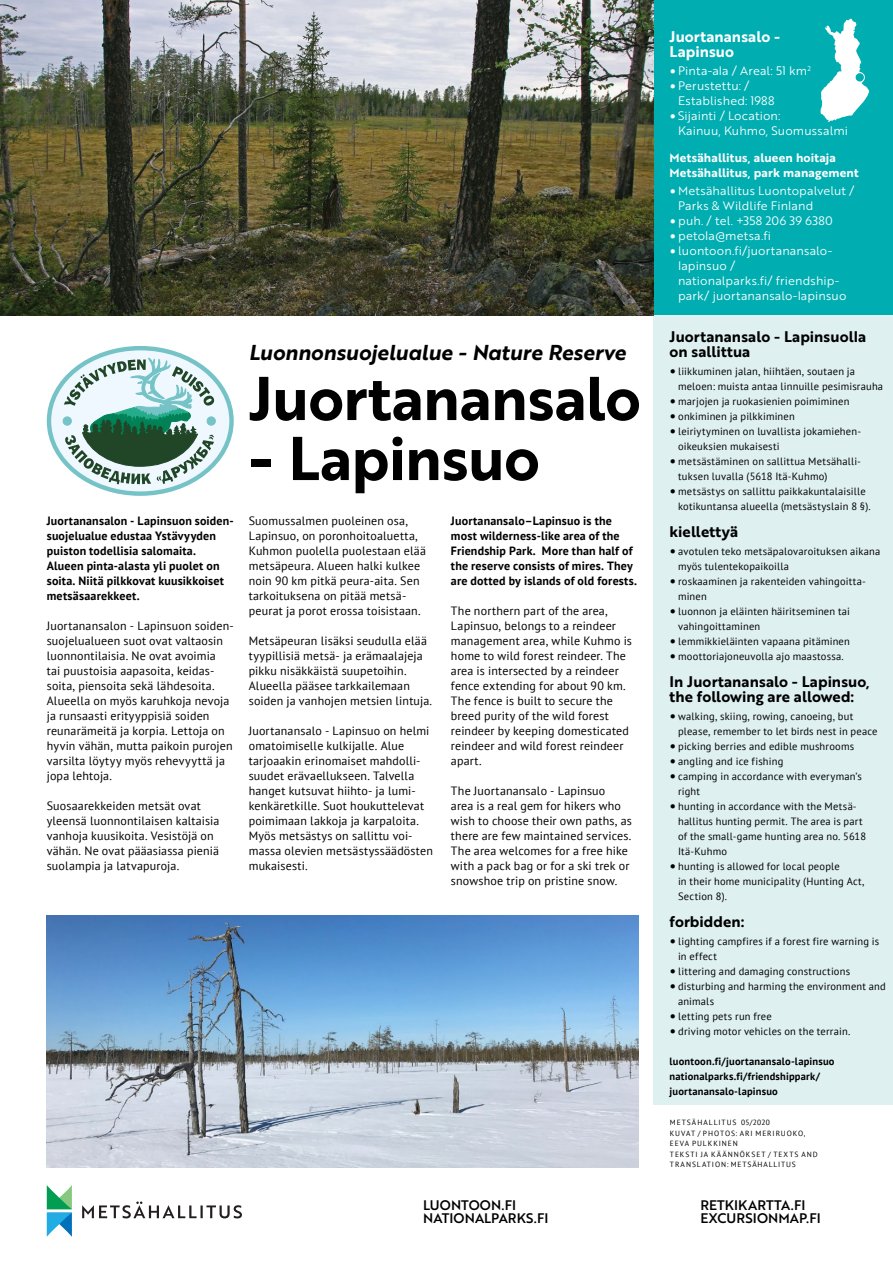
<style>
.page{position:relative;width:893px;height:1263px;background:#fff}
.page>*{position:absolute;margin:0;border:0;box-sizing:border-box;transform-origin:0 0}
.t1{font:60px "Brother 1816 Bold";letter-spacing:-.01em;color:#000}
.t2{font:21px "Brother 1816 Bold Italic";color:#000}
.t3{font:15px/15px "Brother 1816 Bold";letter-spacing:.005em;color:#000}
.t4{font:15px/15px "Brother 1816 Bold";letter-spacing:.005em;color:#fff}
.t5{font:13.5px/13px "Brother 1816 Medium";letter-spacing:.005em;color:#000}
.t6{font:12px/15px "PT Sans";letter-spacing:.015em;color:#000}
.t7{font:700 12px/15px "PT Sans";letter-spacing:.015em;color:#000}
.t8{font:12px/15px "Brother 1816 Book";letter-spacing:.015em;color:#fff}
.t9{font:12px/15px "Brother 1816 Bold";letter-spacing:.015em;color:#fff}
.t10{font:10.5px/15px "PT Sans";letter-spacing:.02em;color:#000}
.t11{font:700 10.5px/15px "PT Sans";letter-spacing:.02em;color:#000}
.t12{font:7.5px/10.5px "PT Sans";letter-spacing:.125em;color:#000}
.s1{font-family:"PT Sans";font-size:15px}
.s2{font-size:15px}
</style>
<div class="page">
<div style="left:653px;top:0;width:240px;height:315px;background:#00aeb2"></div>
<div style="left:653px;top:315px;width:240px;height:789px;background:#dff0f1"></div>
<svg style="left:49px;top:348px;width:183px;height:146px;background:#d6edf3"></svg>
<div style="left:47px;top:346px;width:187px;height:149px;border:4px solid #75c3c6;border-radius:50%"></div>
<div style="left:63px;top:417px;width:8px;height:8px;border:1px solid #75c3c6;border-radius:50%"></div>
<div style="left:207px;top:417px;width:8px;height:8px;border:1px solid #75c3c6;border-radius:50%"></div>
<svg style="left:64px;top:358px;width:150px;height:126px;background:#97b7af"></svg>
<img style="left:0;top:0;width:653px;height:315px">
<svg style="left:82px;top:1201px;width:160px;height:17px"></svg>
<svg style="left:47px;top:1185px;width:25px;height:52px"></svg>
<svg style="left:820px;top:19px;width:49px;height:103px"></svg>
<div style="left:855px;top:72px;width:10px;height:10px;background:#00aeb2;border:1px solid #fff;border-radius:50%"></div>
<img style="left:47px;top:915px;width:591px;height:252px">
<p class="t7" style="left:47px;top:513px;width:189px">Juortanansalon - Lapinsuon soiden&shy;suojelualue edustaa Ystävyyden puiston todellisia salomaita.<br>Alueen pinta-alasta yli puolet on soita. Niitä pilkkovat kuusikkoiset metsäsaarekkeet.</p>
<p class="t6" style="left:47px;top:618px;width:189px">Juortanansalon - Lapinsuon soiden&shy;suojelualueen suot ovat valtaosin luonnontilaisia. Ne ovat avoimia<br>tai puustoisia aapasoita, keidas&shy;soita, piensoita sekä lähdesoita.<br>Alueella on myös karuhkoja nevoja ja runsaasti erityyppisiä soiden reunarämeitä ja korpia. Lettoja on hyvin vähän, mutta paikoin purojen varsilta löytyy myös rehevyyttä ja jopa lehtoja.</p>
<p class="t6" style="left:47px;top:798px;width:174px">Suosaarekkeiden metsät ovat yleensä luonnontilaisen kaltaisia vanhoja kuusikoita. Vesistöjä on vähän. Ne ovat pääasiassa pieniä suolampia ja latvapuroja.</p>
<h2 class="t2" style="left:249px;top:337px;width:378px">Luonnonsuojelualue - Nature Reserve</h2>
<h1 class="t1" style="left:249px;top:353px;width:394px">Juortanansalo</h1>
<h1 class="t1" style="left:249px;top:413px;width:293px">- Lapinsuo</h1>
<p class="t6" style="left:249px;top:513px;width:179px">Suomussalmen puoleinen osa,<br>Lapinsuo, on poronhoitoaluetta,<br>Kuhmon puolella puolestaan elää metsäpeura. Alueen halki kulkee noin 90 km pitkä peura-aita. Sen tarkoituksena on pitää metsä&shy;peurat ja porot erossa toisistaan.</p>
<p class="t6" style="left:249px;top:633px;width:185px">Metsäpeuran lisäksi seudulla elää tyypillisiä metsä- ja erämaalajeja pikku nisäkkäistä suupetoihin.<br>Alueella pääsee tarkkailemaan soiden ja vanhojen metsien lintuja.</p>
<p class="t6" style="left:249px;top:723px;width:186px">Juortanansalo - Lapinsuo on helmi omatoimiselle kulkijalle. Alue tarjoaakin erinomaiset mahdolli&shy;suudet erävaellukseen. Talvella hanget kutsuvat hiihto- ja lumi&shy;kenkäretkille. Suot houkuttelevat poimimaan lakkoja ja karpaloita.<br>Myös metsästys on sallittu voi&shy;massa olevien metsästyssäädösten mukaisesti.</p>
<p class="t7" style="left:451px;top:513px;width:188px">Juortanansalo–Lapinsuo is the most wilderness-like area of the Friendship Park. More than half of the reserve consists of mires. They are dotted by islands of old forests.</p>
<p class="t6" style="left:451px;top:603px;width:183px">The northern part of the area,<br>Lapinsuo, belongs to a reindeer management area, while Kuhmo is home to wild forest reindeer. The area is intersected by a reindeer fence extending for about 90 km.<br>The fence is built to secure the breed purity of the wild forest reindeer by keeping domesticated reindeer and wild forest reindeer apart.</p>
<p class="t6" style="left:451px;top:783px;width:182px">The Juortanansalo - Lapinsuo<br>area is a real gem for hikers who wish to choose their own paths, as there are few maintained services.<br>The area welcomes for a free hike with a pack bag or for a ski trek or snowshoe trip on pristine snow.</p>
<p class="t4" style="left:670px;top:29px;width:112px">Juortanansalo -<br>Lapinsuo</p>
<p class="t8" style="left:670px;top:63px;width:143px"><span class="s1">•</span> Pinta-ala / Areal: 51 km<sup>2</sup></p>
<p class="t8" style="left:678px;top:78px;width:98px;text-indent:-8px"><span class="s1">•</span> Perustettu: /<br>Established: 1988</p>
<p class="t8" style="left:678px;top:108px;width:172px;text-indent:-8px"><span class="s1">•</span> Sijainti / Location:<br>Kainuu, Kuhmo, Suomussalmi</p>
<p class="t9" style="left:670px;top:150px;width:191px">Metsähallitus, alueen hoitaja<br>Metsähallitus, park management</p>
<p class="t8" style="left:678px;top:183px;width:178px;text-indent:-8px"><span class="s1">•</span> Metsähallitus Luontopalvelut /<br>Parks &amp; Wildlife Finland</p>
<p class="t8" style="left:670px;top:213px;width:165px"><span class="s1">•</span>puh. / tel. +358 206 39 6380</p>
<p class="t8" style="left:670px;top:228px;width:103px"><span class="s1">•</span>petola@metsa.fi</p>
<p class="t8" style="left:678px;top:243px;width:170px;text-indent:-8px"><span class="s1">•</span> luontoon.fi/juortanansalo&shy;lapinsuo /<br>nationalparks.fi/ friendship&shy;park/ juortanansalo-lapinsuo</p>
<p class="t3" style="left:670px;top:329px;width:198px">Juortanansalo - Lapinsuolla on sallittua</p>
<p class="t10" style="left:678px;top:364px;width:207px;text-indent:-9px"><span class="s2">•</span> liikkuminen jalan, hiihtäen, soutaen ja meloen: muista antaa linnuille pesimisrauha</p>
<p class="t10" style="left:670px;top:394px;width:181px"><span class="s2">•</span> marjojen ja ruokasienien poimiminen</p>
<p class="t10" style="left:670px;top:409px;width:127px"><span class="s2">•</span> onkiminen ja pilkkiminen</p>
<p class="t10" style="left:678px;top:424px;width:185px;text-indent:-9px"><span class="s2">•</span> leiriytyminen on luvallista jokamiehen&shy;oikeuksien mukaisesti</p>
<p class="t10" style="left:678px;top:454px;width:184px;text-indent:-9px"><span class="s2">•</span> metsästäminen on sallittua Metsähalli&shy;tuksen luvalla (5618 Itä-Kuhmo)</p>
<p class="t10" style="left:678px;top:484px;width:194px;text-indent:-9px"><span class="s2">•</span> metsästys on sallittu paikkakuntalaisille kotikuntansa alueella (metsästyslain 8 §).</p>
<p class="t3" style="left:670px;top:524px;width:70px">kiellettyä</p>
<p class="t10" style="left:678px;top:544px;width:204px;text-indent:-9px"><span class="s2">•</span> avotulen teko metsäpalovaroituksen aikana myös tulentekopaikoilla</p>
<p class="t10" style="left:678px;top:574px;width:189px;text-indent:-9px"><span class="s2">•</span> roskaaminen ja rakenteiden vahingoitta&shy;minen</p>
<p class="t10" style="left:678px;top:604px;width:173px;text-indent:-9px"><span class="s2">•</span> luonnon ja eläinten häiritseminen tai vahingoittaminen</p>
<p class="t10" style="left:670px;top:634px;width:182px"><span class="s2">•</span> lemmikkieläinten vapaana pitäminen</p>
<p class="t10" style="left:670px;top:649px;width:176px"><span class="s2">•</span> moottoriajoneuvolla ajo maastossa.</p>
<p class="t3" style="left:670px;top:674px;width:202px">In Juortanansalo - Lapinsuo, the following are allowed:</p>
<p class="t10" style="left:678px;top:709px;width:201px;text-indent:-9px"><span class="s2">•</span> walking, skiing, rowing, canoeing, but please, remember to let birds nest in peace</p>
<p class="t10" style="left:670px;top:739px;width:186px"><span class="s2">•</span> picking berries and edible mushrooms</p>
<p class="t10" style="left:670px;top:754px;width:115px"><span class="s2">•</span> angling and ice fishing</p>
<p class="t10" style="left:678px;top:769px;width:185px;text-indent:-9px"><span class="s2">•</span> camping in accordance with everyman’s right</p>
<p class="t10" style="left:678px;top:799px;width:190px;text-indent:-8px"><span class="s2">•</span> hunting in accordance with the Metsä&shy;hallitus hunting permit. The area is part of the small-game hunting area no. 5618<br>Itä-Kuhmo</p>
<p class="t10" style="left:678px;top:859px;width:188px;text-indent:-9px"><span class="s2">•</span> hunting is allowed for local people<br>in their home municipality (Hunting Act,<br>Section 8).</p>
<p class="t3" style="left:670px;top:914px;width:76px">forbidden:</p>
<p class="t10" style="left:678px;top:934px;width:203px;text-indent:-9px"><span class="s2">•</span> lighting campfires if a forest fire warning is in effect</p>
<p class="t10" style="left:670px;top:964px;width:182px"><span class="s2">•</span> littering and damaging constructions</p>
<p class="t10" style="left:678px;top:979px;width:209px;text-indent:-9px"><span class="s2">•</span> disturbing and harming the environment and animals</p>
<p class="t10" style="left:670px;top:1009px;width:104px"><span class="s2">•</span> letting pets run free</p>
<p class="t10" style="left:670px;top:1024px;width:182px"><span class="s2">•</span> driving motor vehicles on the terrain.</p>
<p class="t11" style="left:670px;top:1054px;width:166px">luontoon.fi/juortanansalo-lapinsuo nationalparks.fi/friendshippark/ juortanansalo-lapinsuo</p>
<p class="t12" style="left:670px;top:1117px;width:149px">METSÄHALLITUS 05/2020<br>KUVAT / PHOTOS: ARI MERIRUOKO,<br>EEVA PULKKINEN<br>TEKSTI JA KÄÄNNÖKSET / TEXTS AND<br>TRANSLATION: METSÄHALLITUS</p>
<p class="t5" style="left:423px;top:1198px;width:127px">LUONTOON.FI<br>NATIONALPARKS.FI</p>
<p class="t5" style="left:700px;top:1198px;width:122px">RETKIKARTTA.FI<br>EXCURSIONMAP.FI</p>
</div>
